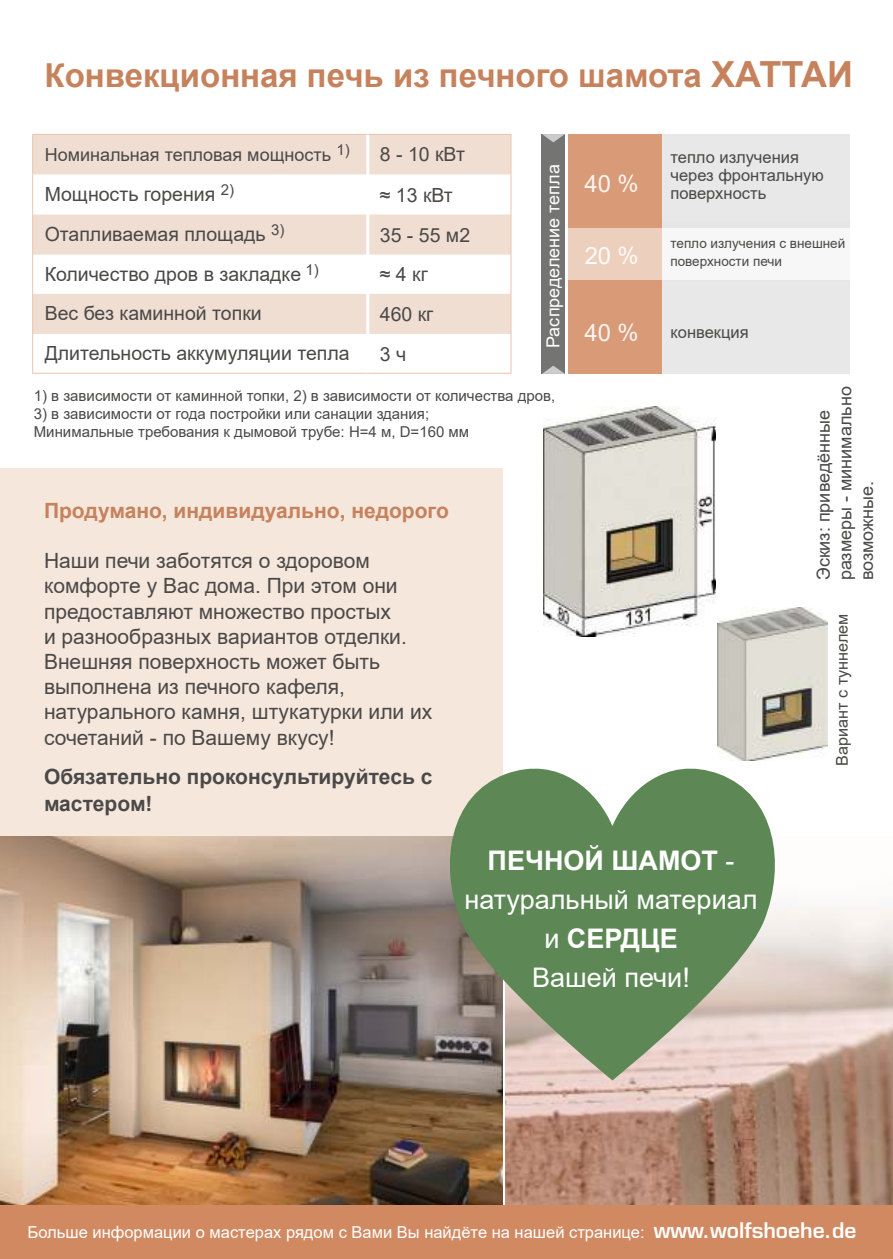
<style>
.page{position:relative;width:893px;height:1259px;background:#fff}
.page>*{position:absolute;margin:0;border:0;box-sizing:border-box;transform-origin:0 0}
.t1{font:700 33px "Arial";color:#c5825c}
.t2{font:27px/39px "Arial";color:#fff;text-align:center}
.t3{font:23.7px "Arial";color:#fff}
.t4{font:21px/25.2px "Arial";color:#4a4948}
.t5{font:700 21px/27px "Arial";color:#4a4948}
.t6{font:700 21px "Arial";color:#c5825c}
.t7{font:19.5px "Arial";color:#4a4948}
.t8{font:18px/21.6px "Arial";color:#4a4948}
.t9{font:18px "Arial";color:#fff}
.t10{font:16.5px "Arial";color:#fff}
.t11{font:16.5px/18px "Arial";color:#4a4948}
.t12{font:16.2px "Arial";color:#4a4948}
.t13{font:15px/18px "Arial";color:#4a4948}
.t14{font:13.5px/18px "Arial";color:#4a4948}
.s1{font-size:36px}
.s2{font-weight:700}
.s3{font-family:"Eurostile LT Std";font-weight:600;font-size:21px}
</style>
<div class="page">
<div style="left:568px;top:222px;width:94px;height:59px;background:#edcfbd"></div>
<div style="left:0;top:469px;width:503px;height:368px;background:#f6e7dd"></div>
<img style="left:506px;top:906px;width:387px;height:299px">
<svg style="left:33px;top:135px;width:477px;height:199px;fill:#f0ded3"></svg>
<hr style="left:32px;top:134px;width:336px;height:1px;background:#e8c3ad">
<hr style="left:32px;top:135px;width:1px;height:39px;background:#e8c3ad">
<hr style="left:368px;top:134px;width:143px;height:1px;background:#e8c3ad">
<hr style="left:510px;top:135px;width:1px;height:39px;background:#e8c3ad">
<hr style="left:32px;top:174px;width:1px;height:40px;background:#e8c3ad">
<hr style="left:510px;top:174px;width:1px;height:40px;background:#e8c3ad">
<hr style="left:32px;top:214px;width:1px;height:40px;background:#e8c3ad">
<hr style="left:510px;top:214px;width:1px;height:40px;background:#e8c3ad">
<hr style="left:32px;top:254px;width:1px;height:40px;background:#e8c3ad">
<hr style="left:510px;top:254px;width:1px;height:40px;background:#e8c3ad">
<hr style="left:32px;top:294px;width:1px;height:40px;background:#e8c3ad">
<hr style="left:510px;top:294px;width:1px;height:40px;background:#e8c3ad">
<hr style="left:32px;top:334px;width:1px;height:39px;background:#e8c3ad">
<hr style="left:510px;top:334px;width:1px;height:39px;background:#e8c3ad">
<hr style="left:32px;top:373px;width:336px;height:1px;background:#e8c3ad">
<hr style="left:368px;top:373px;width:143px;height:1px;background:#e8c3ad">
<hr style="left:366px;top:135px;width:3px;height:39px;background:#fff">
<hr style="left:366px;top:174px;width:3px;height:40px;background:#fff">
<hr style="left:366px;top:214px;width:3px;height:40px;background:#fff">
<hr style="left:366px;top:254px;width:3px;height:40px;background:#fff">
<hr style="left:366px;top:294px;width:3px;height:40px;background:#fff">
<img style="left:0;top:837px;width:503px;height:368px">
<div style="left:0;top:1205px;width:893px;height:54px;background:#d18962"></div>
<div style="left:568px;top:280px;width:94px;height:94px;background:#d89a77"></div>
<div style="left:568px;top:134px;width:94px;height:94px;background:#d89a77"></div>
<div style="left:662px;top:134px;width:188px;height:94px;background:#e8e8e8"></div>
<div style="left:662px;top:280px;width:187px;height:94px;background:#e8e8e8"></div>
<div style="left:662px;top:222px;width:188px;height:59px;background:linear-gradient(to bottom,#f2f2f2,#f9f9f9)"></div>
<div style="left:541px;top:134px;width:24px;height:240px;background:#747473"></div>
<svg style="left:542px;top:134px;width:23px;height:8px"></svg>
<svg style="left:542px;top:365px;width:23px;height:9px"></svg>
<svg style="left:439px;top:760px;width:347px;height:320px;background:#889d7c"></svg>
<img style="left:543px;top:407px;width:172px;height:229px">
<img style="left:717px;top:607px;width:110px;height:153px">
<h1 class="t1" style="left:45px;top:52px;width:810px">Конвекционная печь из печного шамота <span class="s1">ХАТТАИ</span></h1>
<p class="t8" style="left:45px;top:143px;width:307px">Номинальная тепловая мощность <sup>1)</sup></p>
<p class="t7" style="left:380px;top:141px;width:87px">8 - 10 кВт</p>
<p class="t7" style="left:45px;top:180px;width:191px">Мощность горения <sup>2)</sup></p>
<p class="t7" style="left:380px;top:181px;width:75px">≈ 13 кВт</p>
<p class="t7" style="left:45px;top:220px;width:241px">Отапливаемая площадь <sup>3)</sup></p>
<p class="t7" style="left:380px;top:221px;width:92px">35 - 55 м2</p>
<p class="t7" style="left:45px;top:260px;width:275px">Количество дров в закладке <sup>1)</sup></p>
<p class="t7" style="left:380px;top:261px;width:50px">≈ 4 кг</p>
<p class="t7" style="left:45px;top:300px;width:219px">Вес без каминной топки</p>
<p class="t7" style="left:380px;top:301px;width:55px">460 кг</p>
<p class="t7" style="left:45px;top:340px;width:307px">Длительность аккумуляции тепла</p>
<p class="t7" style="left:380px;top:340px;width:28px">3 ч</p>
<p class="t9" style="left:541px;top:348px;width:185px;rotate:-90deg">Распределение тепла</p>
<p class="t13" style="left:34px;top:387px;width:523px">1) в зависимости от каминной топки, 2) в зависимости от количества дров,</p>
<p class="t13" style="left:34px;top:405px;width:437px">3) в зависимости от года постройки или санации здания;<br>Минимальные требования к дымовой трубе: Н=4 м, D=160 мм</p>
<p class="t3" style="left:584px;top:170px;width:56px">40 %</p>
<p class="t3" style="left:584px;top:242px;width:56px">20 %</p>
<p class="t3" style="left:584px;top:318px;width:56px">40 %</p>
<p class="t3" style="left:584px;top:323px;width:56px">45 %</p>
<p class="t6" style="left:44px;top:495px;width:406px">Продумано, индивидуально, недорого</p>
<p class="t4" style="left:44px;top:548px;width:390px">Наши печи заботятся о здоровом комфорте у Вас дома. При этом они предоставляют множество простых<br>и разнообразных вариантов отделки.<br>Внешняя поверхность может быть выполнена из печного кафеля, натурального камня, штукатурки или их сочетаний - по Вашему вкусу!</p>
<p class="t5" style="left:44px;top:763px;width:390px">Обязательно проконсультируйтесь с мастером!</p>
<p class="t11" style="left:670px;top:148px;width:155px">тепло излучения через фронтальную поверхность</p>
<p class="t14" style="left:670px;top:234px;width:176px">тепло излучения с внешней поверхности печи</p>
<p class="t11" style="left:670px;top:323px;width:80px">конвекция</p>
<p class="t8" style="left:813px;top:580px;width:196px;rotate:-90deg">Эскиз: приведённые размеры - минимально возможные.</p>
<p class="t12" style="left:831px;top:765px;width:154px;rotate:-90deg">Вариант с туннелем</p>
<p class="t2" style="left:465px;top:840px;width:294px"><span class="s2">ПЕЧНОЙ ШАМОТ</span> - натуральный материал и <span class="s2">СЕРДЦЕ<br></span>Вашей печи!</p>
<p class="t10" style="left:28px;top:1220px;width:830px">Больше информации о мастерах рядом с Вами Вы найдёте на нашей странице: <span class="s3">www.wolfshoehe.de</span></p>
</div>
